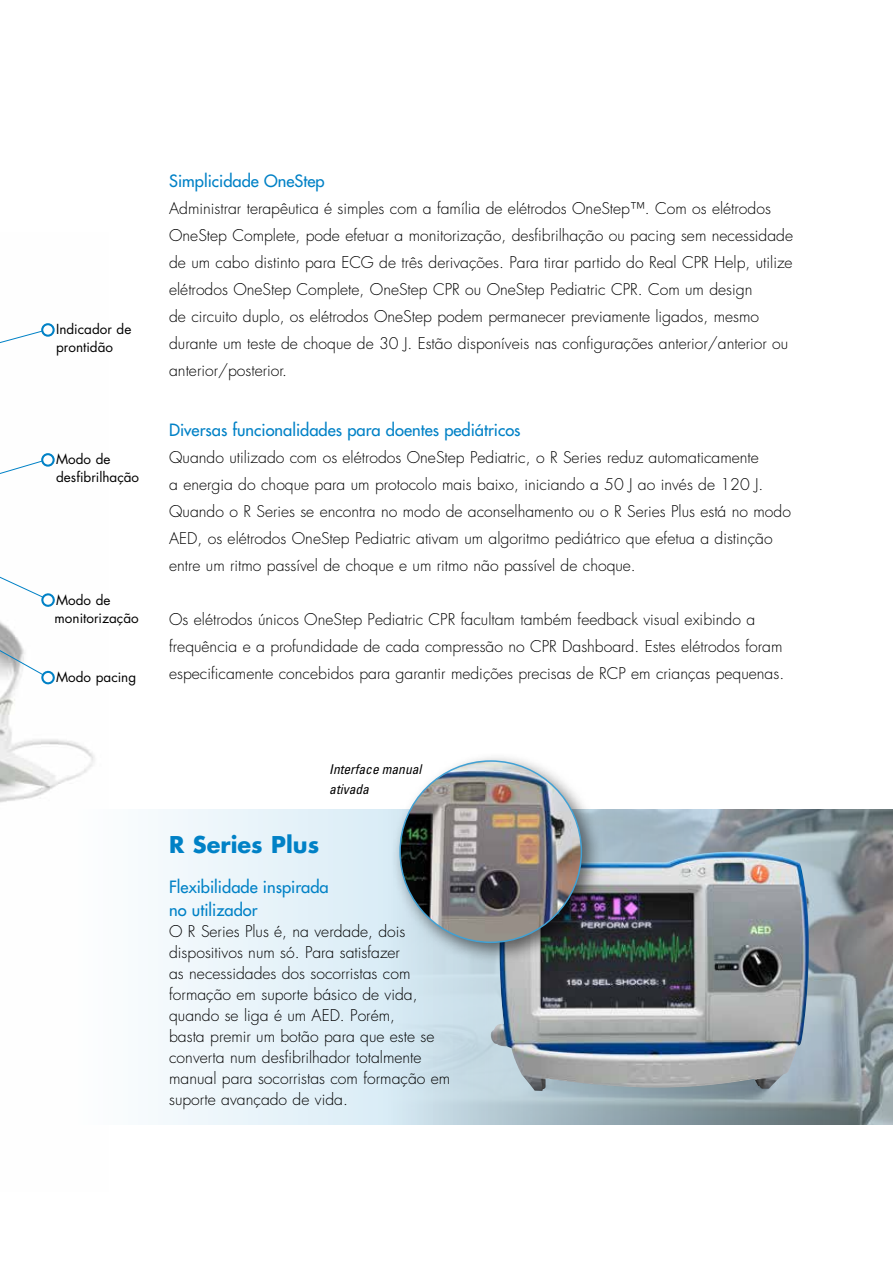
<style>
.page{position:relative;width:893px;height:1263px;background:#fff}
.page>*{position:absolute;margin:0;border:0;box-sizing:border-box;transform-origin:0 0}
.t1{font:700 22.5px "Futura";color:#0081c6}
.t2{font:16.5px/22.5px "Futura";color:#0081c6}
.t3{font:300 15.75px/27px "Futura Std";color:#000}
.t4{font:13.5px/18px "Futura Std";color:#000}
.t5{font:italic condensed 13.5px/19.5px "Univers";color:#000}
</style>
<div class="page">
<img style="left:0;top:324px;width:95px;height:479px">
<svg style="left:158px;top:810px;width:225px;height:314px"></svg>
<img style="left:383px;top:810px;width:510px;height:314px">
<img style="left:489px;top:852px;width:321px;height:240px">
<div style="left:391px;top:752px;width:213px;height:212px;background:#000;opacity:.55"></div>
<img style="left:400px;top:761px;width:181px;height:181px;border-radius:91px">
<svg style="left:0;top:330px;width:43px;height:67px"></svg>
<div style="left:41px;top:323px;width:14px;height:14px;border:2px solid #0081c6;border-radius:50%"></div>
<svg style="left:0;top:512px;width:55px;height:172px"></svg>
<svg style="left:0;top:460px;width:43px;height:46px"></svg>
<div style="left:41px;top:453px;width:14px;height:14px;border:2px solid #0081c6;border-radius:50%"></div>
<p class="t4" style="left:56px;top:320px;width:77px">Indicador de prontidão</p>
<p class="t4" style="left:56px;top:450px;width:85px">Modo de desfibrilhação</p>
<p class="t4" style="left:55px;top:591px;width:86px">Modo de monitorização</p>
<p class="t4" style="left:56px;top:668px;width:82px">Modo pacing</p>
<p class="t2" style="left:169px;top:170px;width:157px">Simplicidade OneStep</p>
<p class="t3" style="left:169px;top:195px;width:625px">Administrar terapêutica é simples com a família de elétrodos OneStep™. Com os elétrodos OneStep Complete, pode efetuar a monitorização, desfibrilhação ou pacing sem necessidade de um cabo distinto para ECG de três derivações. Para tirar partido do Real CPR Help, utilize elétrodos OneStep Complete, OneStep CPR ou OneStep Pediatric CPR. Com um design<br>de circuito duplo, os elétrodos OneStep podem permanecer previamente ligados, mesmo durante um teste de choque de 30 J. Estão disponíveis nas configurações anterior/anterior ou anterior/posterior.</p>
<p class="t2" style="left:169px;top:419px;width:353px">Diversas funcionalidades para doentes pediátricos</p>
<p class="t3" style="left:169px;top:444px;width:623px">Quando utilizado com os elétrodos OneStep Pediatric, o R Series reduz automaticamente<br>a energia do choque para um protocolo mais baixo, iniciando a 50 J ao invés de 120 J.<br>Quando o R Series se encontra no modo de aconselhamento ou o R Series Plus está no modo AED, os elétrodos OneStep Pediatric ativam um algoritmo pediátrico que efetua a distinção entre um ritmo passível de choque e um ritmo não passível de choque.</p>
<p class="t3" style="left:169px;top:606px;width:617px">Os elétrodos únicos OneStep Pediatric CPR facultam também feedback visual exibindo a frequência e a profundidade de cada compressão no CPR Dashboard. Estes elétrodos foram especificamente concebidos para garantir medições precisas de RCP em crianças pequenas.</p>
<p class="t5" style="left:329px;top:759px;width:94px">Interface manual ativada</p>
<h1 class="t1" style="left:169px;top:828px;width:152px">R Series Plus</h1>
<p class="t2" style="left:169px;top:875px;width:161px">Flexibilidade inspirada no utilizador</p>
<p class="t3" style="left:169px;top:921px;width:283px;line-height:21px">O R Series Plus é, na verdade, dois dispositivos num só. Para satisfazer<br>as necessidades dos socorristas com formação em suporte básico de vida, quando se liga é um AED. Porém,<br>basta premir um botão para que este se converta num desfibrilhador totalmente manual para socorristas com formação em suporte avançado de vida.</p>
</div>
